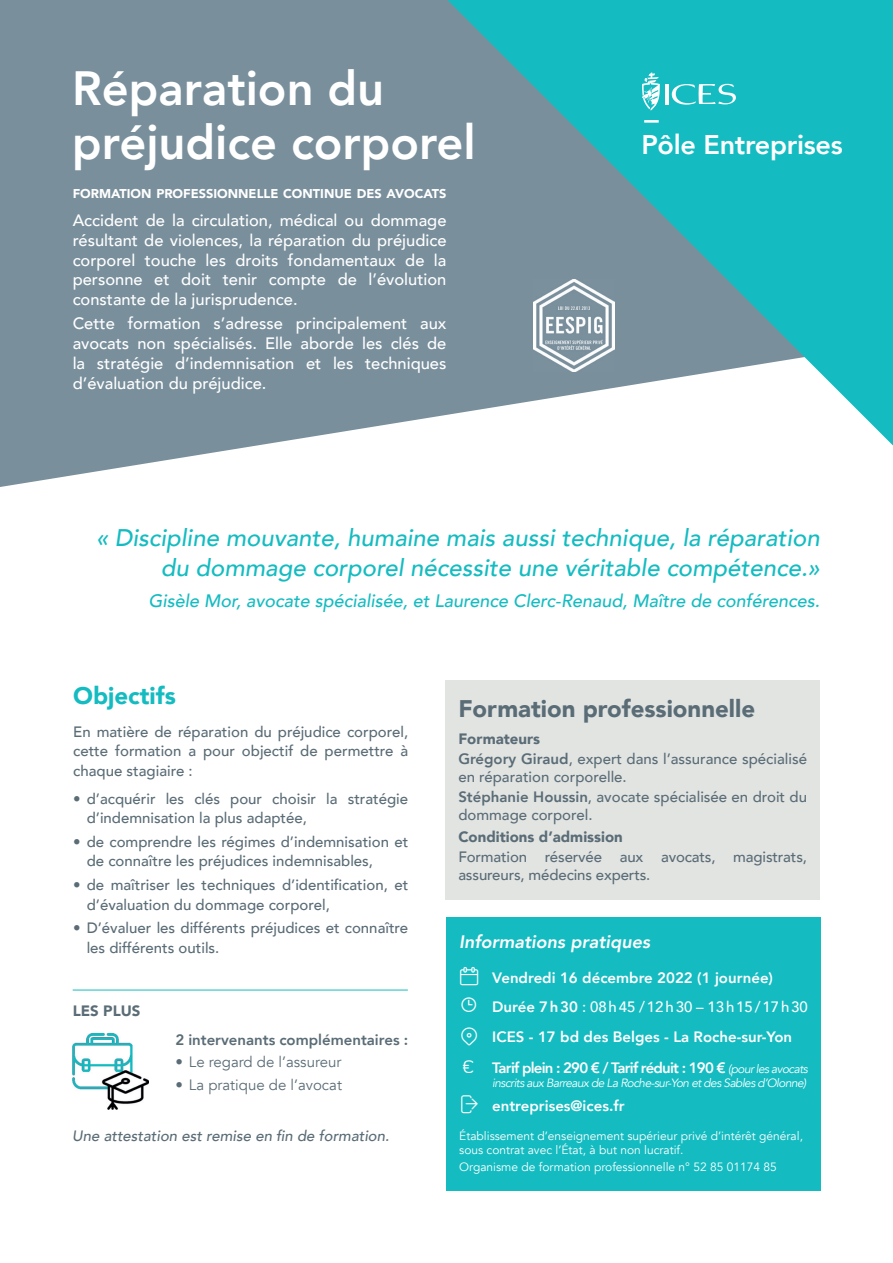
<style>
.page{position:relative;width:893px;height:1263px;background:#fff}
.page>*{position:absolute;margin:0;border:0;box-sizing:border-box;transform-origin:0 0}
.t1{font:800 48px/54px "Avenir";color:#fff}
.t2{font:800 27px "Avenir";letter-spacing:-.01em;color:#fff}
.t3{font:italic 500 24px/30px "Avenir";color:#14bcc1;text-align:right}
.t4{font:900 24px "Avenir";color:#5a6c76}
.t5{font:900 24px "Avenir";color:#14bcc1}
.t6{font:italic 500 18px "Avenir";color:#14bcc1}
.t7{font:italic 800 18px "Avenir";color:#fff}
.t8{font:500 16.5px/19.8px "Avenir";color:#fff;text-align:justify}
.t9{font:500 15px/19.5px "Avenir";color:#5a6c76}
.t10{font:800 15px "Avenir";color:#fff}
.t11{font:800 15px "Avenir";letter-spacing:-.05em;color:#fff}
.t12{font:15px "Avenir";color:#5a6c76}
.t13{font:italic 500 15px "Avenir";color:#5a6c76}
.t14{font:500 15px "Avenir";color:#fff}
.t15{font:800 15px "Avenir";color:#5a6c76}
.t16{font:900 15px "Avenir";color:#5a6c76}
.t17{font:900 12.75px "Avenir";color:#fff}
.t18{font:12px/14.4px "Avenir";color:#fff}
.t19{font:italic 12px "Avenir";letter-spacing:-.05em;color:#fff}
.s1{font-weight:900}
.s2{font-weight:800}
.s3{font-family:"Byom";font-weight:400;font-size:18px}
.s4{font-weight:400;font-style:italic;font-size:12px}
</style>
<div class="page">
<hr style="left:73px;top:990px;width:335px;height:1px;background:#14bcc1">
<svg style="left:0;top:0;width:893px;height:487px;background:#8c9faa"></svg>
<svg style="left:447px;top:0;width:446px;height:445px;background:#56b4bc"></svg>
<div style="left:446px;top:917px;width:375px;height:274px;background:#14bcc1"></div>
<img style="left:534px;top:280px;width:81px;height:91px">
<div style="left:446px;top:680px;width:374px;height:220px;background:#e2e4e2"></div>
<hr style="left:666px;top:84px;width:3px;height:21px;background:#fff">
<svg style="left:672px;top:84px;width:64px;height:21px"></svg>
<svg style="left:642px;top:72px;width:18px;height:38px"></svg>
<hr style="left:644px;top:120px;width:15px;height:3px;background:#fff">
<img style="left:72px;top:1033px;width:77px;height:76px">
<h1 class="t1" style="left:72px;top:62px;width:405px">Réparation du préjudice corporel</h1>
<p class="t17" style="left:73px;top:182px;width:375px">FORMATION PROFESSIONNELLE CONTINUE DES AVOCATS</p>
<p class="t8" style="left:73px;top:209px;width:375px">Accident de la circulation, médical ou dommage résultant de violences, la réparation du préjudice corporel touche les droits fondamentaux de la personne et doit tenir compte de l’évolution constante de la jurisprudence.</p>
<p class="t8" style="left:73px;top:313px;width:375px">Cette formation s’adresse principalement aux avocats non spécialisés. Elle aborde les clés de la stratégie d’indemnisation et les techniques d’évaluation du préjudice.</p>
<h2 class="t2" style="left:641px;top:124px;width:203px">Pôle Entreprises</h2>
<h3 class="t3" style="left:96px;top:522px;width:725px">« Discipline mouvante, humaine mais aussi technique, la réparation du dommage corporel nécessite une véritable compétence.»</h3>
<p class="t6" style="left:148px;top:589px;width:673px">Gisèle Mor, avocate spécialisée, et Laurence Clerc-Renaud, Maître de conférences.</p>
<h3 class="t5" style="left:73px;top:675px;width:104px">Objectifs</h3>
<p class="t9" style="left:73px;top:721px;width:336px;text-align:justify">En matière de réparation du préjudice corporel, cette formation a pour objectif de permettre à chaque stagiaire :</p>
<p class="t9" style="left:87px;top:788px;width:323px;text-indent:-14px">• d’acquérir les clés pour choisir la stratégie d’indemnisation la plus adaptée,</p>
<p class="t9" style="left:87px;top:831px;width:323px;text-indent:-14px">• de comprendre les régimes d’indemnisation et de connaître les préjudices indemnisables,</p>
<p class="t9" style="left:87px;top:874px;width:323px;text-indent:-14px">• de maîtriser les techniques d’identification, et d’évaluation du dommage corporel,</p>
<p class="t9" style="left:87px;top:918px;width:323px;text-indent:-14px">• D’évaluer les différents préjudices et connaître les différents outils.</p>
<p class="t16" style="left:73px;top:998px;width:69px">LES PLUS</p>
<p class="t15" style="left:175px;top:1028px;width:234px">2 intervenants complémentaires :</p>
<p class="t12" style="left:175px;top:1053px;width:168px">• Le regard de l’assureur</p>
<p class="t12" style="left:175px;top:1075px;width:168px">• La pratique de l’avocat</p>
<p class="t13" style="left:72px;top:1127px;width:319px">Une attestation est remise en fin de formation.</p>
<h3 class="t4" style="left:458px;top:688px;width:298px">Formation professionnelle</h3>
<p class="t9" style="left:458px;top:727px;width:350px;line-height:20.1px"><span class="s1">Formateurs<br></span><span class="s2">Grégory Giraud</span>, expert dans l’assurance spécialisé</p>
<p class="t9" style="left:458px;top:766px;width:350px;line-height:20.1px">en réparation corporelle.<br><span class="s2">Stéphanie Houssin</span>, avocate spécialisée en droit du</p>
<p class="t9" style="left:458px;top:804px;width:136px">dommage corporel.</p>
<p class="t16" style="left:458px;top:824px;width:166px">Conditions d’admission</p>
<p class="t9" style="left:458px;top:847px;width:350px;line-height:18px">Formation réservée aux avocats, magistrats, assureurs, médecins experts.</p>
<p class="t7" style="left:459px;top:931px;width:193px">Informations pratiques</p>
<p class="t10" style="left:492px;top:966px;width:282px">Vendredi 16 décembre 2022 (1 journée)</p>
<p class="t14" style="left:492px;top:994px;width:317px"><span class="s2">Durée 7 h 30</span> : 08 h 45 / 12 h 30 – 13 h 15 / 17 h 30</p>
<p class="t10" style="left:492px;top:1025px;width:301px">ICES - 17 bd des Belges - La Roche-sur-Yon</p>
<p class="t11" style="left:463px;top:1056px;width:347px"><span class="s3">€</span> Tarif plein : 290 € / Tarif réduit : 190 € <span class="s4">(pour les avocats</span></p>
<p class="t19" style="left:492px;top:1076px;width:316px">inscrits aux Barreaux de La Roche-sur-Yon et des Sables d’Olonne)</p>
<p class="t10" style="left:492px;top:1094px;width:134px">entreprises@ices.fr</p>
<p class="t18" style="left:459px;top:1129px;width:345px">Établissement d’enseignement supérieur privé d’intérêt général, sous contrat avec l’État, à but non lucratif.</p>
<p class="t18" style="left:459px;top:1160px;width:319px">Organisme de formation professionnelle n° 52 85 01174 85</p>
</div>
